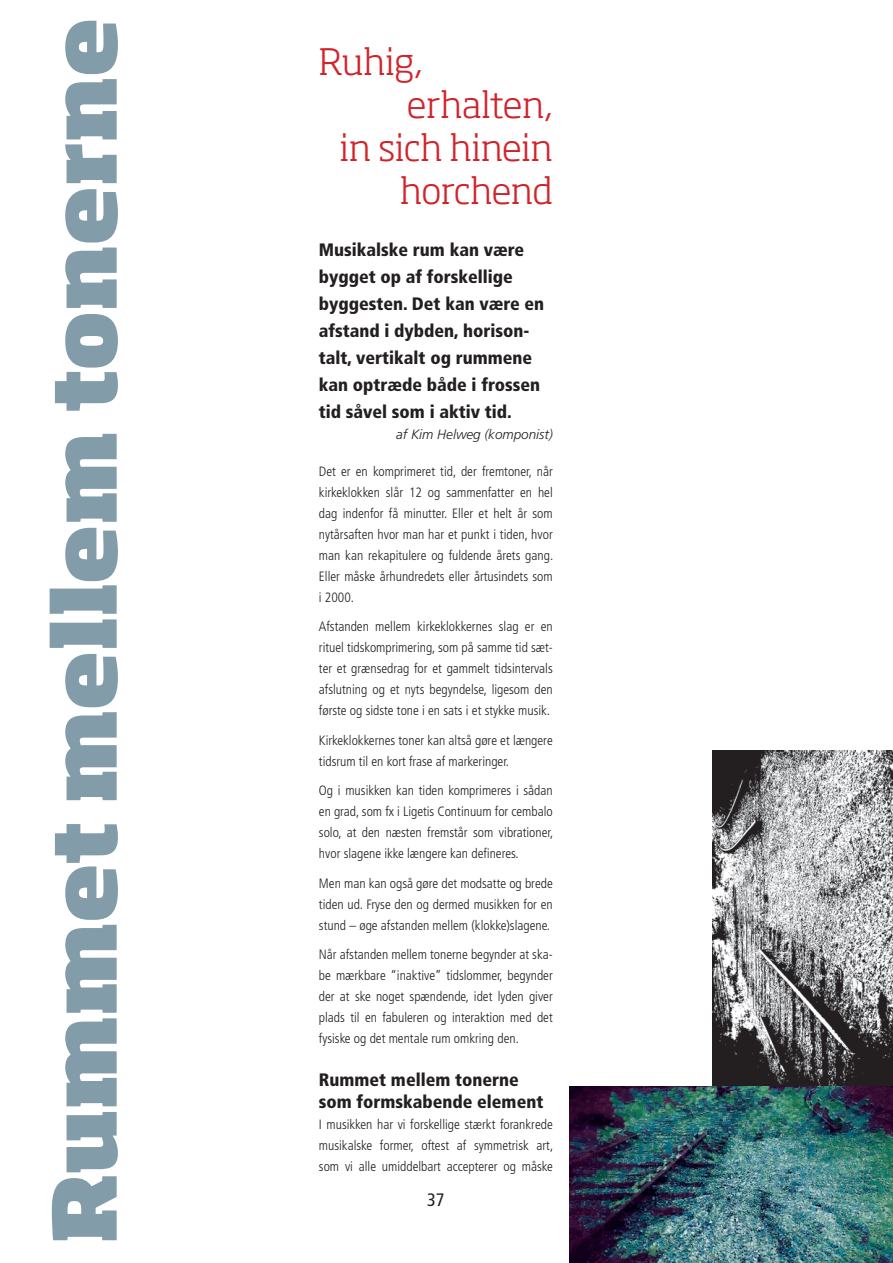
<style>
.page{position:relative;width:893px;height:1263px;background:#fff}
.page>*{position:absolute;margin:0;border:0;box-sizing:border-box;transform-origin:0 0}
.Store_Overskrifter{font:800 85.5px "Soho Std";letter-spacing:-.005em;color:#839ca9}
.Rød_tynd_overskrift{font:300 36px/43.2px "Soho Std";color:#d1232a;text-align:right}
.Rød_tynd_overskrift-2{font:300 36px "Soho Std";letter-spacing:-.025em;color:#d1232a}
.overskrifter_tekst{font:900 condensed 18px/27px "Frutiger";color:#231f20}
.t1{font:condensed 18px "Frutiger LT Std";color:#231f20}
.Brødtekst{font:300 condensed 13.5px/21px "Frutiger";color:#231f20;text-align:justify}
.Citat_skrå{font:italic 300 13.5px "Frutiger";color:#231f20}
</style>
<div class="page">
<img style="left:712px;top:751px;width:181px;height:336px">
<img style="left:570px;top:1087px;width:323px;height:176px">
<p class="Store_Overskrifter" style="left:29px;top:1243px;width:1227px;rotate:-90deg">Rummet mellem tonerne</p>
<p class="Rød_tynd_overskrift" style="left:319px;top:39px;width:105px">Ruhig,</p>
<p class="Rød_tynd_overskrift" style="left:340px;top:82px;width:214px">erhalten,<br>in sich hinein</p>
<p class="Rød_tynd_overskrift-2" style="left:400px;top:168px;width:154px">horchend</p>
<p class="overskrifter_tekst" style="left:319px;top:236px;width:227px">Musikalske rum kan være bygget op af forskellige byggesten. Det kan være en afstand i dybden, horison&shy;talt, vertikalt og rummene kan optræde både i frossen tid såvel som i aktiv tid.</p>
<p class="Citat_skrå" style="left:396px;top:426px;width:158px">af Kim Helweg (komponist)</p>
<p class="Brødtekst" style="left:319px;top:461px;width:236px">Det er en komprimeret tid, der fremtoner, når kirkeklokken slår 12 og sammenfatter en hel dag indenfor få minutter. Eller et helt år som nytårsaften hvor man har et punkt i tiden, hvor man kan rekapitulere og fuldende årets gang.<br>Eller måske århundredets eller årtusindets som i 2000.</p>
<p class="Brødtekst" style="left:319px;top:616px;width:235px">Afstanden mellem kirkeklokkernes slag er en rituel tidskomprimering, som på samme tid sæt&shy;ter et grænsedrag for et gammelt tidsintervals afslutning og et nyts begyndelse, ligesom den første og sidste tone i en sats i et stykke musik.</p>
<p class="Brødtekst" style="left:319px;top:730px;width:235px">Kirkeklokkernes toner kan altså gøre et længere tidsrum til en kort frase af markeringer.</p>
<p class="Brødtekst" style="left:319px;top:780px;width:236px">Og i musikken kan tiden komprimeres i sådan en grad, som fx i Ligetis Continuum for cembalo solo, at den næsten fremstår som vibrationer, hvor slagene ikke længere kan defineres.</p>
<p class="Brødtekst" style="left:319px;top:873px;width:235px">Men man kan også gøre det modsatte og brede tiden ud. Fryse den og dermed musikken for en stund – øge afstanden mellem (klokke)slagene.</p>
<p class="Brødtekst" style="left:319px;top:944px;width:235px">Når afstanden mellem tonerne begynder at ska&shy;be mærkbare “inaktive” tidslommer, begynder der at ske noget spændende, idet lyden giver plads til en fabuleren og interaktion med det fysiske og det mentale rum omkring den.</p>
<p class="overskrifter_tekst" style="left:319px;top:1069px;width:226px;line-height:21.6px">Rummet mellem tonerne som formskabende element</p>
<p class="Brødtekst" style="left:319px;top:1114px;width:236px">I musikken har vi forskellige stærkt forankrede musikalske former, oftest af symmetrisk art, som vi alle umiddelbart accepterer og måske</p>
<p class="t1" style="left:427px;top:1189px;width:19px">37</p>
</div>
